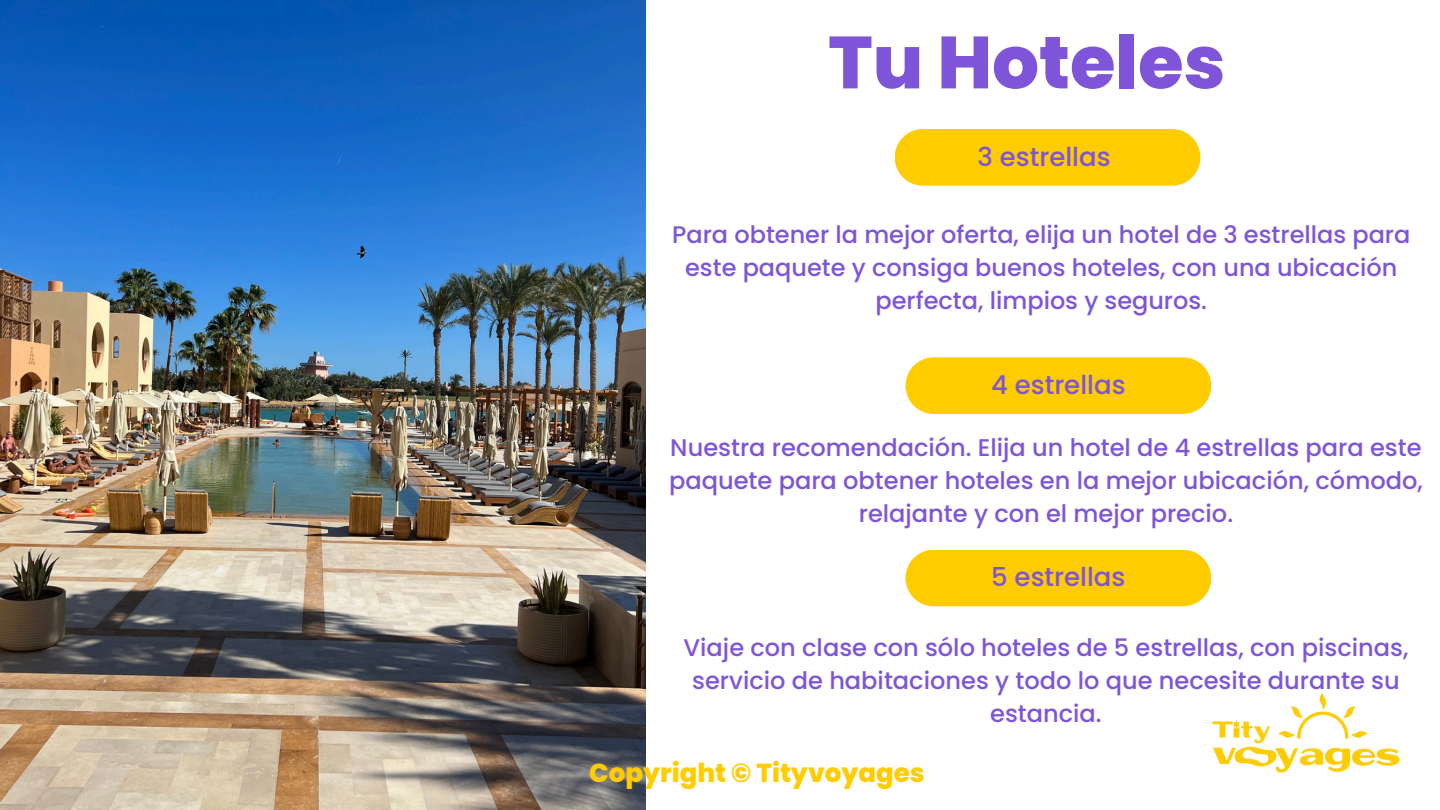
<style>
.page{position:relative;width:1440px;height:810px;background:#fff}
.page>*{position:absolute;margin:0;border:0;box-sizing:border-box;transform-origin:0 0}
.t1{font:800 73.7px "Poppins";color:#7e55d9}
.t2{font:500 26px "Poppins";color:#7e55d9}
.t3{font:800 26px "Poppins";color:#fc0}
.t4{font:500 24.1px/33px "Poppins";color:#7e55d9;text-align:center}
.t5{font:500 24px/33px "Poppins";color:#7e55d9;text-align:center}
</style>
<div class="page">
<img style="left:0;top:0;width:646px;height:810px">
<img style="left:1212px;top:693px;width:188px;height:80px">
<div style="left:895px;top:129px;width:305px;height:57px;background:#fc0;border-radius:28px"></div>
<div style="left:906px;top:550px;width:305px;height:56px;background:#fc0;border-radius:28px"></div>
<div style="left:906px;top:357px;width:305px;height:57px;background:#fc0;border-radius:28px"></div>
<p class="t1" style="left:828px;top:11px;width:399px">Tu Hoteles</p>
<p class="t2" style="left:978px;top:138px;width:135px">3 estrellas</p>
<p class="t5" style="left:672px;top:218px;width:740px">Para obtener la mejor oferta, elija un hotel de 3 estrellas para este paquete y consiga buenos hoteles, con una ubicación perfecta, limpios y seguros.</p>
<p class="t2" style="left:991px;top:367px;width:136px">4 estrellas</p>
<p class="t4" style="left:669px;top:431px;width:755px">Nuestra recomendación. Elija un hotel de 4 estrellas para este paquete para obtener hoteles en la mejor ubicación, cómodo, relajante y con el mejor precio.</p>
<p class="t2" style="left:991px;top:559px;width:136px">5 estrellas</p>
<p class="t4" style="left:684px;top:631px;width:726px">Viaje con clase con sólo hoteles de 5 estrellas, con piscinas, servicio de habitaciones y todo lo que necesite durante su estancia.</p>
<p class="t3" style="left:589px;top:754px;width:337px">Copyright © Tityvoyages</p>
</div>
